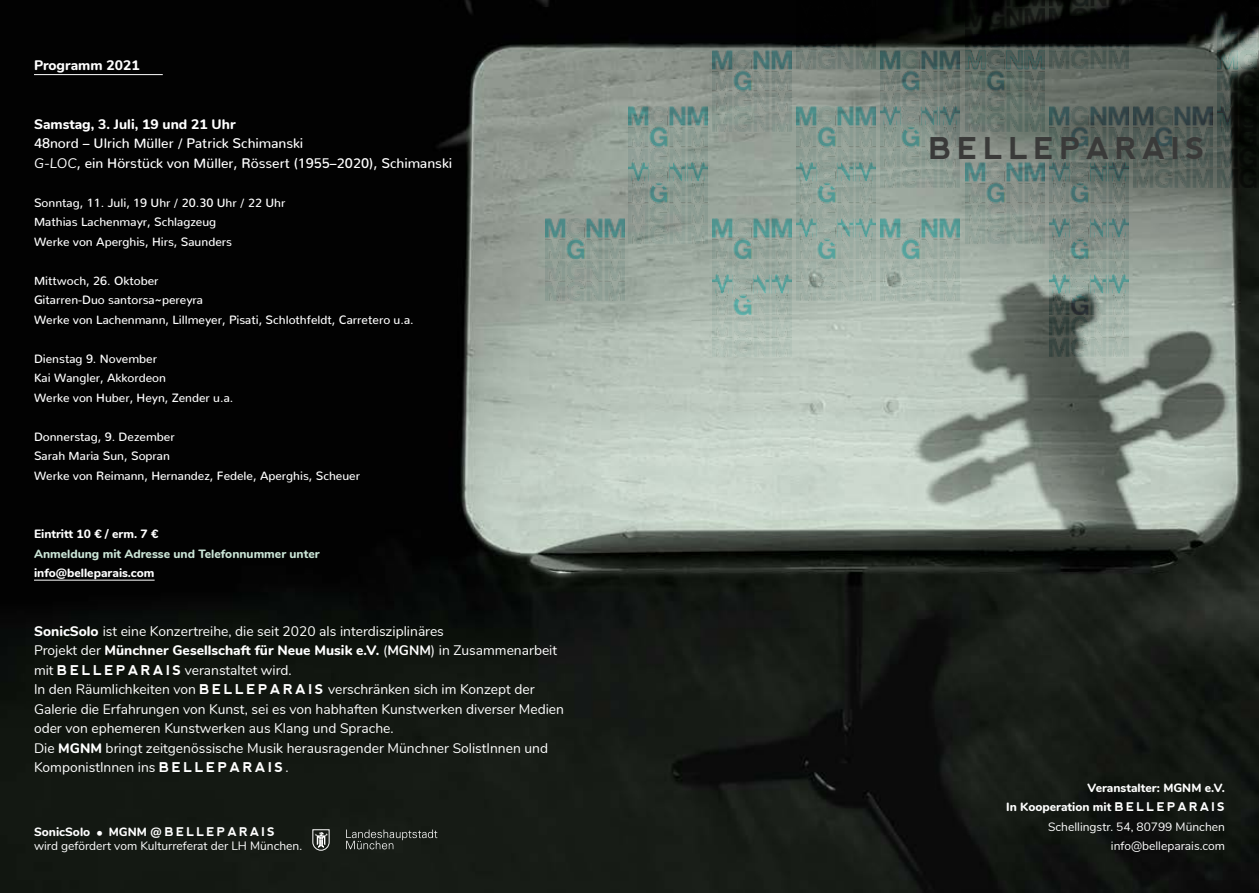
<style>
.page{position:relative;width:1259px;height:893px;background:#fff}
.page>*{position:absolute;margin:0;border:0;box-sizing:border-box;transform-origin:0 0}
.t1{font:700 30px "nevis";letter-spacing:.18em;color:#3a3a39}
.t2{font:13.8px/19.5px "Nunito";color:#fff}
.t3{font:500 13.8px/19.5px "Nunito";color:#fff}
.t4{font:800 13.8px "Nunito";color:#fff}
.t5{font:500 12px/19.5px "Nunito";color:#fff}
.t6{font:12px/19.5px "Nunito";color:#fff;text-align:right}
.t7{font:800 12px "Nunito";color:#cbe5d7}
.t8{font:800 12px "Nunito";color:#fff}
.s1{font-weight:400;font-style:italic}
.s2{font-family:"Source Code Pro";font-weight:600}
.s3{font-weight:800}
.s4{font-weight:700}
.s5{font-family:"nevis";font-weight:700;font-size:13.5px}
.s6{font-weight:800;font-size:13.5px}
.s7{font-family:"nevis";font-weight:700}
</style>
<div class="page">
<img style="left:0;top:0;width:1259px;height:893px">
<img style="left:712px;top:300px;width:79px;height:56px">
<img style="left:1049px;top:300px;width:79px;height:56px">
<img style="left:712px;top:219px;width:79px;height:81px">
<img style="left:796px;top:244px;width:79px;height:56px">
<img style="left:881px;top:219px;width:78px;height:81px">
<img style="left:1049px;top:244px;width:79px;height:56px">
<img style="left:628px;top:188px;width:79px;height:56px">
<img style="left:796px;top:188px;width:79px;height:56px">
<img style="left:965px;top:163px;width:79px;height:81px">
<img style="left:1049px;top:188px;width:79px;height:56px">
<img style="left:628px;top:107px;width:79px;height:81px">
<img style="left:796px;top:107px;width:79px;height:81px">
<img style="left:881px;top:132px;width:78px;height:56px">
<img style="left:1049px;top:107px;width:79px;height:81px">
<img style="left:1133px;top:107px;width:79px;height:81px">
<img style="left:1217px;top:132px;width:42px;height:56px">
<img style="left:712px;top:50px;width:79px;height:82px">
<img style="left:881px;top:50px;width:78px;height:82px">
<img style="left:965px;top:69px;width:79px;height:63px">
<img style="left:1217px;top:69px;width:42px;height:63px">
<img style="left:796px;top:0;width:79px;height:69px">
<img style="left:965px;top:0;width:79px;height:69px">
<img style="left:1049px;top:0;width:79px;height:69px">
<img style="left:1217px;top:0;width:42px;height:69px">
<img style="left:545px;top:219px;width:79px;height:81px">
<svg style="left:346px;top:829px;width:91px;height:20px;background:#383c37"></svg>
<svg style="left:312px;top:829px;width:18px;height:22px"></svg>
<hr style="left:34px;top:74px;width:129px;height:1px;background:#fff">
<hr style="left:34px;top:580px;width:121px;height:1px;background:#fff">
<p class="t4" style="left:34px;top:55px;width:107px">Programm 2021</p>
<p class="t4" style="left:34px;top:114px;width:203px">Samstag, 3. Juli, 19 und 21 Uhr</p>
<p class="t3" style="left:34px;top:132px;width:420px">48nord – Ulrich Müller / Patrick Schimanski<br><span class="s1">G-LOC</span>, ein Hörstück von Müller, Rössert (1955–2020), Schimanski</p>
<p class="t5" style="left:34px;top:191px;width:253px">Sonntag, 11. Juli, 19 Uhr / 20.30 Uhr / 22 Uhr<br>Mathias Lachenmayr, Schlagzeug<br>Werke von Aperghis, Hirs, Saunders</p>
<p class="t5" style="left:34px;top:269px;width:381px">Mittwoch, 26. Oktober<br>Gitarren-Duo santorsa<span class="s2">~</span>pereyra<br>Werke von Lachenmann, Lillmeyer, Pisati, Schlothfeldt, Carretero u.a.</p>
<p class="t5" style="left:34px;top:347px;width:201px">Dienstag 9. November<br>Kai Wangler, Akkordeon<br>Werke von Huber, Heyn, Zender u.a.</p>
<p class="t5" style="left:34px;top:425px;width:327px">Donnerstag, 9. Dezember<br>Sarah Maria Sun, Sopran<br>Werke von Reimann, Hernandez, Fedele, Aperghis, Scheuer</p>
<p class="t8" style="left:34px;top:525px;width:126px">Eintritt 10 € / erm. 7 €</p>
<p class="t7" style="left:34px;top:545px;width:287px">Anmeldung mit Adresse und Telefonnummer unter</p>
<p class="t8" style="left:34px;top:564px;width:122px">info@belleparais.com</p>
<p class="t2" style="left:34px;top:620px;width:531px"><span class="s3">SonicSolo</span> ist eine Konzertreihe, die seit 2020 als interdisziplinäres<br>Projekt der <span class="s3">Münchner Gesellschaft für Neue Musik e.V.</span> (<span class="s4">MGNM</span>) in Zusammenarbeit mit <span class="s5">B E L L E P A R A I S</span> veranstaltet wird.<br>In den Räumlichkeiten von <span class="s5">B E L L E P A R A I S</span> verschränken sich im Konzept der Galerie die Erfahrungen von Kunst, sei es von habhaften Kunstwerken diverser Medien oder von ephemeren Kunstwerken aus Klang und Sprache.<br>Die <span class="s3">MGNM</span> bringt zeitgenössische Musik herausragender Münchner SolistInnen und KomponistInnen ins <span class="s5">B E L L E P A R A I S</span> .</p>
<p class="t6" style="left:34px;top:824px;width:270px;line-height:14.4px;text-align:left"><span class="s3">SonicSolo</span> <span class="s6">•</span> <span class="s3">MGNM @</span> <span class="s7">BELLEPARAIS<br></span>wird gefördert vom Kulturreferat der LH München.</p>
<h1 class="t1" style="left:929px;top:131px;width:277px">BELLEPARAIS</h1>
<p class="t6" style="left:1006px;top:777px;width:220px"><span class="s3">Veranstalter: MGNM e.V.<br>In Kooperation mit</span> <span class="s7">B E L L E P A R A I S<br></span>Schellingstr. 54, 80799 München info@belleparais.com</p>
</div>
